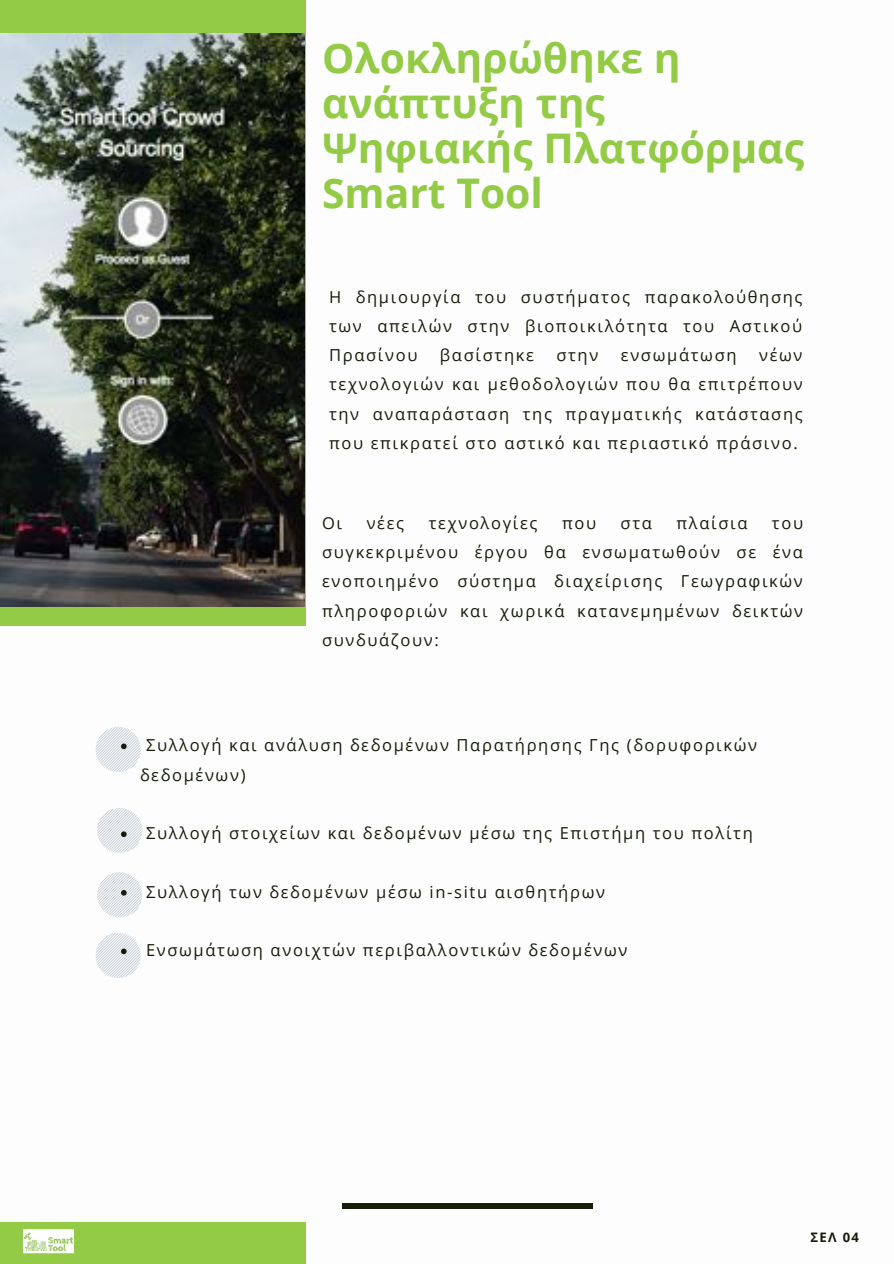
<style>
.page{position:relative;width:894px;height:1264px;background:#fff}
.page>*{position:absolute;margin:0;border:0;box-sizing:border-box;transform-origin:0 0}
.t1{font:700 40.8px/45px "Open Sans";color:#93ca46}
.t2{font:16.5px/29.2px "Open Sans";letter-spacing:.1em;color:#151c0a;text-align:justify}
.t3{font:700 13.05px "Open Sans";color:#151c0a}
</style>
<div class="page">
<div style="left:0;top:1203px;width:593px;height:5px;background:#151c0a"></div>
<div style="left:0;top:0;width:305px;height:1263px;background:#93ca46"></div>
<img style="left:0;top:33px;width:304px;height:573px">
<div style="left:0;top:626px;width:341px;height:595px;background:#fdfdfd"></div>
<svg style="left:96px;top:727px;width:45px;height:45px"></svg>
<svg style="left:97px;top:808px;width:45px;height:45px"></svg>
<svg style="left:97px;top:872px;width:45px;height:45px"></svg>
<svg style="left:96px;top:933px;width:45px;height:45px"></svg>
<img style="left:23px;top:1229px;width:50px;height:23px">
<h1 class="t1" style="left:322px;top:35px;width:483px">Ολοκληρώθηκε η ανάπτυξη της<br>Ψηφιακής Πλατφόρμας<br>Smart Tool</h1>
<p class="t2" style="left:329px;top:281px;width:475px">Η δημιουργία του συστήματος παρακολούθησης των απειλών στην βιοποικιλότητα του Αστικού Πρασίνου</p>
<p class="t2" style="left:329px;top:340px;width:475px;text-indent:430px">νέων τεχνολογιών και μεθοδολογιών που θα επιτρέπουν την αναπαράσταση της πραγματικής κατάστασης που επικρατεί στο αστικό και περιαστικό πράσινο.</p>
<p class="t2" style="left:440px;top:340px;width:95px">βασίστηκε</p>
<p class="t2" style="left:556px;top:340px;width:43px">στην</p>
<p class="t2" style="left:620px;top:340px;width:117px">ενσωμάτωση</p>
<p class="t2" style="left:322px;top:507px;width:22px">Οι</p>
<p class="t2" style="left:366px;top:507px;width:39px">νέες</p>
<p class="t2" style="left:428px;top:507px;width:110px">τεχνολογίες</p>
<p class="t2" style="left:562px;top:507px;width:36px">που</p>
<p class="t2" style="left:620px;top:507px;width:33px">στα</p>
<p class="t2" style="left:676px;top:507px;width:72px">πλαίσια</p>
<p class="t2" style="left:322px;top:507px;width:482px;text-indent:449px">του συγκεκριμένου έργου θα ενσωματωθούν σε ένα ενοποιημένο σύστημα διαχείρισης Γεωγραφικών πληροφοριών και χωρικά κατανεμημένων δεικτών συνδυάζουν:</p>
<p class="t2" style="left:140px;top:730px;width:618px;text-indent:6px">Συλλογή και ανάλυση δεδομένων Παρατήρησης Γης (δορυφορικών δεδομένων)</p>
<p class="t2" style="left:146px;top:818px;width:608px">Συλλογή στοιχείων και δεδομένων μέσω της Επιστήμη του πολίτη</p>
<p class="t2" style="left:146px;top:876px;width:460px">Συλλογή των δεδομένων μέσω in-situ αισθητήρων</p>
<p class="t2" style="left:146px;top:935px;width:483px">Ενσωμάτωση ανοιχτών περιβαλλοντικών δεδομένων</p>
<p class="t3" style="left:810px;top:1227px;width:50px">ΣΕΛ 04</p>
</div>
